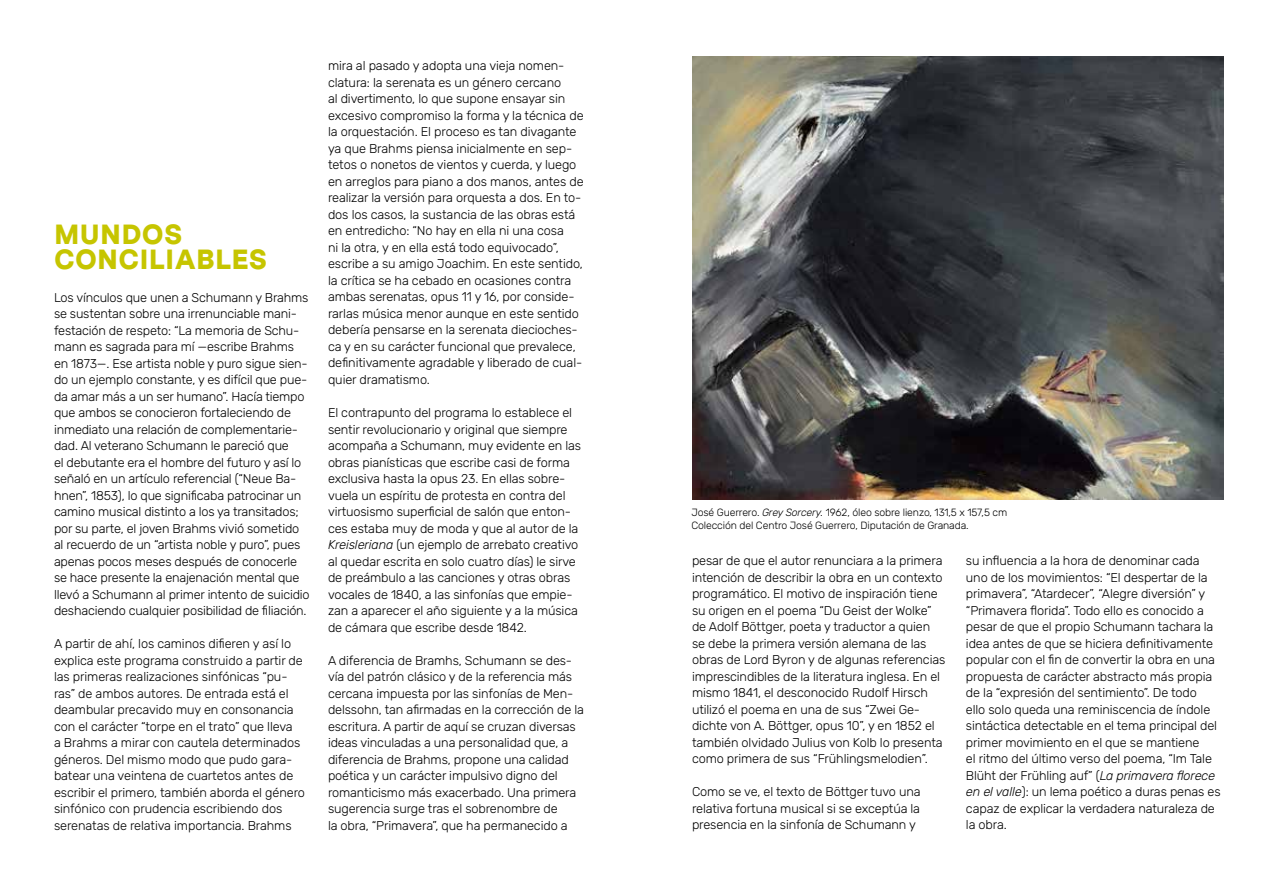
<style>
.page{position:relative;width:1276px;height:893px;background:#fff}
.page>*{position:absolute;margin:0;border:0;box-sizing:border-box;transform-origin:0 0}
.t1{font:900 27.75px/25.5px "Messina Sans";letter-spacing:.01em;color:#c6c500}
.t2{font:300 12.75px/16.5px "Rubik";letter-spacing:-.01em;color:#000}
.t3{font:300 10.5px/12.6px "Rubik";letter-spacing:-.01em;color:#000}
.s1{font-style:italic}
</style>
<div class="page">
<img style="left:692px;top:57px;width:531px;height:443px">
<h1 class="t1" style="left:54px;top:220px;width:214px">MUNDOS<br>CONCILIABLES</h1>
<p class="t2" style="left:54px;top:289px;width:257px">Los vínculos que unen a Schumann y Brahms se sustentan sobre una irrenunciable mani&shy;festación de respeto: “La memoria de Schu&shy;mann es sagrada para mí —escribe Brahms en 1873—. Ese artista noble y puro sigue sien&shy;do un ejemplo constante, y es difícil que pue&shy;da amar más a un ser humano”. Hacía tiempo que ambos se conocieron fortaleciendo de inmediato una relación de complementarie&shy;dad. Al veterano Schumann le pareció que<br>el debutante era el hombre del futuro y así lo señaló en un artículo referencial (“Neue Ba&shy;hnen”, 1853), lo que significaba patrocinar un camino musical distinto a los ya transitados; por su parte, el joven Brahms vivió sometido al recuerdo de un “artista noble y puro”, pues apenas pocos meses después de conocerle se hace presente la enajenación mental que llevó a Schumann al primer intento de suicidio deshaciendo cualquier posibilidad de filiación.</p>
<p class="t2" style="left:54px;top:636px;width:252px">A partir de ahí, los caminos difieren y así lo explica este programa construido a partir de las primeras realizaciones sinfónicas “pu&shy;ras” de ambos autores. De entrada está el deambular precavido muy en consonancia con el carácter “torpe en el trato” que lleva<br>a Brahms a mirar con cautela determinados géneros. Del mismo modo que pudo gara&shy;batear una veintena de cuartetos antes de escribir el primero, también aborda el género sinfónico con prudencia escribiendo dos serenatas de relativa importancia. Brahms</p>
<p class="t2" style="left:328px;top:58px;width:257px">mira al pasado y adopta una vieja nomen&shy;clatura: la serenata es un género cercano<br>al divertimento, lo que supone ensayar sin excesivo compromiso la forma y la técnica de la orquestación. El proceso es tan divagante ya que Brahms piensa inicialmente en sep&shy;tetos o nonetos de vientos y cuerda, y luego en arreglos para piano a dos manos, antes de realizar la versión para orquesta a dos. En to&shy;dos los casos, la sustancia de las obras está en entredicho: “No hay en ella ni una cosa<br>ni la otra, y en ella está todo equivocado”, escribe a su amigo Joachim. En este sentido, la crítica se ha cebado en ocasiones contra ambas serenatas, opus 11 y 16, por conside&shy;rarlas música menor aunque en este sentido debería pensarse en la serenata diecioches&shy;ca y en su carácter funcional que prevalece, definitivamente agradable y liberado de cual&shy;quier dramatismo.</p>
<p class="t2" style="left:328px;top:405px;width:255px">El contrapunto del programa lo establece el sentir revolucionario y original que siempre acompaña a Schumann, muy evidente en las obras pianísticas que escribe casi de forma exclusiva hasta la opus 23. En ellas sobre&shy;vuela un espíritu de protesta en contra del virtuosismo superficial de salón que enton&shy;ces estaba muy de moda y que al autor de la <span class="s1">Kreisleriana</span> (un ejemplo de arrebato creativo al quedar escrita en solo cuatro días) le sirve de preámbulo a las canciones y otras obras vocales de 1840, a las sinfonías que empie&shy;zan a aparecer el año siguiente y a la música de cámara que escribe desde 1842.</p>
<p class="t2" style="left:328px;top:652px;width:257px">A diferencia de Bramhs, Schumann se des&shy;vía del patrón clásico y de la referencia más cercana impuesta por las sinfonías de Men&shy;delssohn, tan afirmadas en la corrección de la escritura. A partir de aquí se cruzan diversas ideas vinculadas a una personalidad que, a diferencia de Brahms, propone una calidad poética y un carácter impulsivo digno del romanticismo más exacerbado. Una primera sugerencia surge tras el sobrenombre de<br>la obra, “Primavera”, que ha permanecido a</p>
<p class="t3" style="left:691px;top:507px;width:317px">José Guerrero. <span class="s1">Grey Sorcery.</span> 1962, óleo sobre lienzo, 131,5 x 157,5 cm<br>Colección del Centro José Guerrero, Diputación de Granada.</p>
<p class="t2" style="left:692px;top:553px;width:255px">pesar de que el autor renunciara a la primera intención de describir la obra en un contexto programático. El motivo de inspiración tiene su origen en el poema “Du Geist der Wolke” de Adolf Böttger, poeta y traductor a quien se debe la primera versión alemana de las obras de Lord Byron y de algunas referencias imprescindibles de la literatura inglesa. En el mismo 1841, el desconocido Rudolf Hirsch utilizó el poema en una de sus “Zwei Ge&shy;dichte von A. Böttger, opus 10”, y en 1852 el también olvidado Julius von Kolb lo presenta como primera de sus “Frühlingsmelodien”.</p>
<p class="t2" style="left:692px;top:784px;width:230px;text-align:justify">Como se ve, el texto de Böttger tuvo una relativa fortuna musical si se exceptúa la presencia en la sinfonía de Schumann y</p>
<p class="t2" style="left:966px;top:553px;width:256px">su influencia a la hora de denominar cada uno de los movimientos: “El despertar de la primavera”, “Atardecer”, “Alegre diversión” y “Primavera florida”. Todo ello es conocido a pesar de que el propio Schumann tachara la idea antes de que se hiciera definitivamente popular con el fin de convertir la obra en una propuesta de carácter abstracto más propia de la “expresión del sentimiento”. De todo<br>ello solo queda una reminiscencia de índole sintáctica detectable en el tema principal del primer movimiento en el que se mantiene<br>el ritmo del último verso del poema, “Im Tale Blüht der Frühling auf” (<span class="s1">La primavera florece en el valle</span>): un lema poético a duras penas es capaz de explicar la verdadera naturaleza de la obra.</p>
</div>
